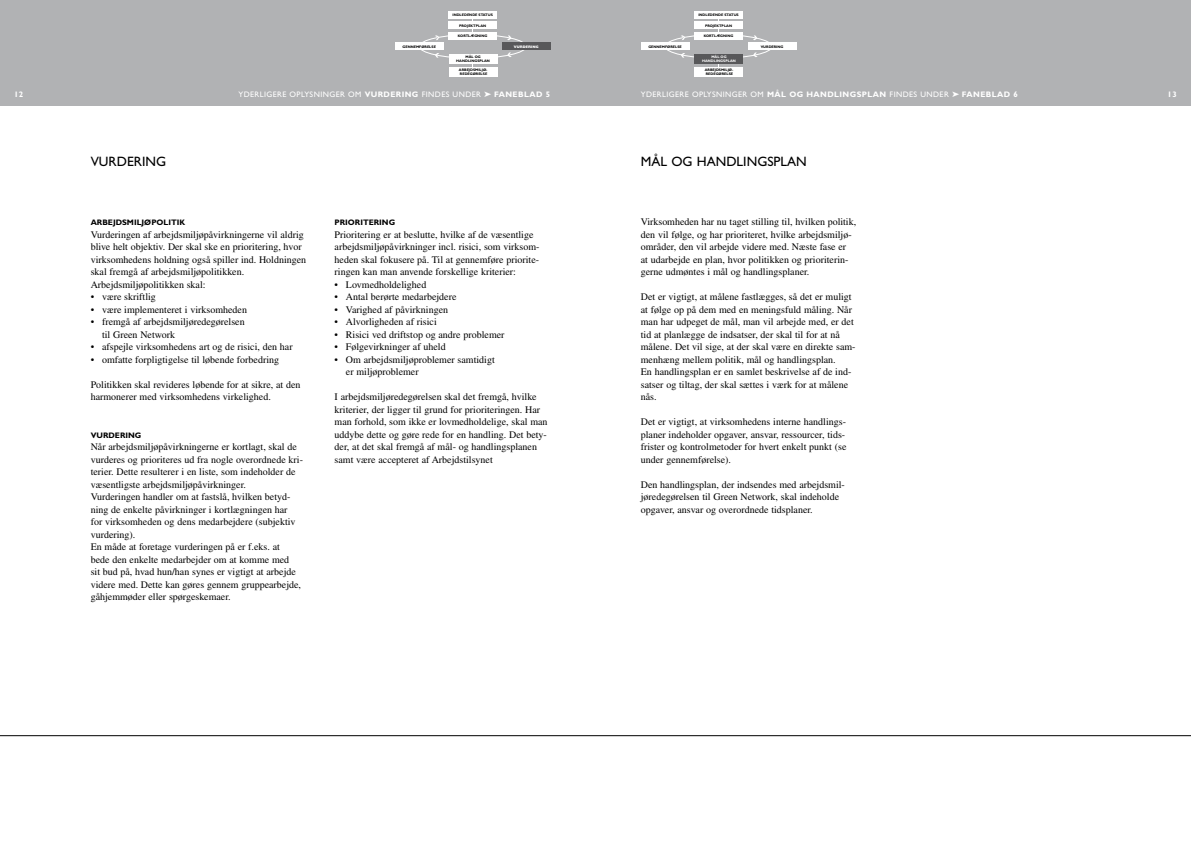
<style>
.page{position:relative;width:1191px;height:842px;background:#fff}
.page>*{position:absolute;margin:0;border:0;box-sizing:border-box;transform-origin:0 0}
.t1{font:13.6px "Gill Sans";color:#000}
.t2{font:10px/12.5px "Times";color:#000}
.t3{font:8px "Gill Sans";letter-spacing:.05em;color:#fff}
.t4{font:700 8px "Gill Sans";color:#000}
.t5{font:700 8px "Gill Sans";color:#fff}
.t6{font:700 3.6px/3.6px "Gill Sans";color:#000}
.t7{font:700 3.6px/3.6px "Gill Sans";color:#fff;text-align:center}
.t8{font:800 3.6px "Gill Sans";color:#fff}
.s1{font-weight:700}
</style>
<div class="page">
<div style="left:0;top:0;width:595px;height:106px;background:#b1b2b4"></div>
<div style="left:502px;top:43px;width:48px;height:7px;background:#58585a"></div>
<div style="left:448px;top:32px;width:49px;height:7px;background:#fff"></div>
<div style="left:448px;top:11px;width:49px;height:7px;background:#fff"></div>
<div style="left:395px;top:43px;width:48px;height:7px;background:#fff"></div>
<svg style="left:507px;top:35px;width:4px;height:5px"></svg>
<svg style="left:507px;top:52px;width:5px;height:5px"></svg>
<svg style="left:435px;top:35px;width:4px;height:5px"></svg>
<svg style="left:435px;top:53px;width:4px;height:5px"></svg>
<div style="left:448px;top:22px;width:49px;height:7px;background:#fff"></div>
<div style="left:449px;top:54px;width:48px;height:10px;background:#fff"></div>
<div style="left:449px;top:67px;width:48px;height:9px;background:#fff"></div>
<div style="left:595px;top:0;width:596px;height:106px;background:#b1b2b4"></div>
<div style="left:748px;top:43px;width:48px;height:7px;background:#fff"></div>
<div style="left:694px;top:32px;width:49px;height:7px;background:#fff"></div>
<div style="left:694px;top:11px;width:49px;height:7px;background:#fff"></div>
<div style="left:641px;top:43px;width:48px;height:7px;background:#fff"></div>
<svg style="left:753px;top:35px;width:4px;height:5px"></svg>
<svg style="left:753px;top:52px;width:4px;height:5px"></svg>
<svg style="left:680px;top:35px;width:5px;height:5px"></svg>
<svg style="left:680px;top:53px;width:5px;height:5px"></svg>
<div style="left:694px;top:22px;width:49px;height:7px;background:#fff"></div>
<div style="left:694px;top:54px;width:49px;height:10px;background:#58585a"></div>
<div style="left:694px;top:67px;width:49px;height:9px;background:#fff"></div>
<hr style="left:0;top:735px;width:1191px;height:1px;background:#000">
<p class="t6" style="left:452px;top:13px;width:42px">INDLEDENDE STATUS</p>
<p class="t6" style="left:458px;top:34px;width:31px">KORTLÆGNING</p>
<p class="t6" style="left:459px;top:24px;width:28px">PROJEKTPLAN</p>
<p class="t6" style="left:456px;top:55px;width:35px;text-align:center">MÅL OG<br>HANDLINGSPLAN</p>
<p class="t6" style="left:459px;top:68px;width:30px">ARBEJDSMILJØ-<br>REDEGØRELSE</p>
<p class="t6" style="left:402px;top:45px;width:35px">GENNEMFØRELSE</p>
<p class="t8" style="left:514px;top:45px;width:26px">VURDERING</p>
<p class="t5" style="left:14px;top:89px;width:11px">12</p>
<p class="t3" style="left:238px;top:90px;width:313px">YDERLIGERE OPLYSNINGER OM <span class="s1">VURDERING</span> FINDES UNDER ➤ <span class="s1">FANEBLAD 5</span></p>
<p class="t6" style="left:698px;top:13px;width:42px">INDLEDENDE STATUS</p>
<p class="t6" style="left:704px;top:34px;width:31px">KORTLÆGNING</p>
<p class="t6" style="left:705px;top:24px;width:28px">PROJEKTPLAN</p>
<p class="t7" style="left:702px;top:55px;width:35px">MÅL OG<br>HANDLINGSPLAN</p>
<p class="t6" style="left:704px;top:68px;width:30px">ARBEJDSMILJØ-<br>REDEGØRELSE</p>
<p class="t3" style="left:641px;top:90px;width:378px">YDERLIG ERE OPLYSNING ER OM <span class="s1">MÅL OG HANDLINGSPLAN</span> FINDES UNDER ➤ <span class="s1">FANEBLAD 6</span></p>
<p class="t5" style="left:1167px;top:89px;width:11px">13</p>
<p class="t6" style="left:648px;top:45px;width:35px">GENNEMFØRELSE</p>
<p class="t6" style="left:760px;top:45px;width:24px">VURDERING</p>
<h1 class="t1" style="left:91px;top:154px;width:73px">VURDERING</h1>
<h1 class="t1" style="left:641px;top:154px;width:168px">MÅL OG HANDLINGSPLAN</h1>
<p class="t4" style="left:91px;top:218px;width:96px">ARBEJDSMILJØPOLITIK</p>
<p class="t2" style="left:91px;top:228px;width:217px">Vurderingen af arbejdsmiljøpåvirkningerne vil aldrig blive helt objektiv. Der skal ske en prioritering, hvor virksomhedens holdning også spiller ind. Holdningen skal fremgå af arbejdsmiljøpolitikken.<br>Arbejdsmiljøpolitikken skal:</p>
<p class="t2" style="left:91px;top:290px;width:67px">• være skriftlig</p>
<p class="t2" style="left:91px;top:303px;width:158px">• være implementeret i virksomheden</p>
<p class="t2" style="left:102px;top:315px;width:144px;text-indent:-11px">• fremgå af arbejdsmiljøredegørelsen til Green Network</p>
<p class="t2" style="left:91px;top:340px;width:203px">• afspejle virksomhedens art og de risici, den har</p>
<p class="t2" style="left:91px;top:353px;width:190px">• omfatte forpligtigelse til løbende forbedring</p>
<p class="t2" style="left:91px;top:378px;width:211px">Politikken skal revideres løbende for at sikre, at den harmonerer med virksomhedens virkelighed.</p>
<p class="t4" style="left:91px;top:430px;width:52px">VURDERING</p>
<p class="t2" style="left:91px;top:440px;width:214px">Når arbejdsmiljøpåvirkningerne er kortlagt, skal de vurderes og prioriteres ud fra nogle overordnede kri&shy;terier. Dette resulterer i en liste, som indeholder de væsentligste arbejdsmiljøpåvirkninger.<br>Vurderingen handler om at fastslå, hvilken betyd&shy;ning de enkelte påvirkninger i kortlægningen har<br>for virksomheden og dens medarbejdere (subjektiv vurdering).<br>En måde at foretage vurderingen på er f.eks. at<br>bede den enkelte medarbejder om at komme med<br>sit bud på, hvad hun/han synes er vigtigt at arbejde videre med. Dette kan gøres gennem gruppearbejde, gåhjemmøder eller spørgeskemaer.</p>
<p class="t4" style="left:334px;top:218px;width:62px">PRIORITERING</p>
<p class="t2" style="left:334px;top:228px;width:206px">Prioritering er at beslutte, hvilke af de væsentlige arbejdsmiljøpåvirkninger incl. risici, som virksom&shy;heden skal fokusere på. Til at gennemføre priorite&shy;ringen kan man anvende forskellige kriterier:</p>
<p class="t2" style="left:334px;top:278px;width:93px">• Lovmedholdelighed</p>
<p class="t2" style="left:334px;top:290px;width:123px">• Antal berørte medarbejdere</p>
<p class="t2" style="left:334px;top:303px;width:115px">• Varighed af påvirkningen</p>
<p class="t2" style="left:334px;top:315px;width:104px">• Alvorligheden af risici</p>
<p class="t2" style="left:334px;top:328px;width:171px">• Risici ved driftstop og andre problemer</p>
<p class="t2" style="left:334px;top:340px;width:113px">• Følgevirkninger af uheld</p>
<p class="t2" style="left:346px;top:353px;width:150px;text-indent:-11px">• Om arbejdsmiljøproblemer samtidigt er miljøproblemer</p>
<p class="t2" style="left:334px;top:390px;width:214px">I arbejdsmiljøredegørelsen skal det fremgå, hvilke kriterier, der ligger til grund for prioriteringen. Har man forhold, som ikke er lovmedholdelige, skal man uddybe dette og gøre rede for en handling. Det bety&shy;der, at det skal fremgå af mål- og handlingsplanen samt være accepteret af Arbejdstilsynet</p>
<p class="t2" style="left:641px;top:215px;width:217px">Virksomheden har nu taget stilling til, hvilken politik, den vil følge, og har prioriteret, hvilke arbejdsmiljø&shy;områder, den vil arbejde videre med. Næste fase er<br>at udarbejde en plan, hvor politikken og prioriterin&shy;gerne udmøntes i mål og handlingsplaner.</p>
<p class="t2" style="left:641px;top:290px;width:216px">Det er vigtigt, at målene fastlægges, så det er muligt at følge op på dem med en meningsfuld måling. Når man har udpeget de mål, man vil arbejde med, er det tid at planlægge de indsatser, der skal til for at nå målene. Det vil sige, at der skal være en direkte sam&shy;menhæng mellem politik, mål og handlingsplan.<br>En handlingsplan er en samlet beskrivelse af de ind&shy;satser og tiltag, der skal sættes i værk for at målene nås.</p>
<p class="t2" style="left:641px;top:415px;width:207px;text-align:justify">Det er vigtigt, at virksomhedens interne handlings&shy;planer indeholder opgaver, ansvar, ressourcer, tids&shy;frister og kontrolmetoder for hvert enkelt punkt (se under gennemførelse).</p>
<p class="t2" style="left:641px;top:478px;width:205px">Den handlingsplan, der indsendes med arbejdsmil&shy;jøredegørelsen til Green Network, skal indeholde opgaver, ansvar og overordnede tidsplaner.</p>
</div>
